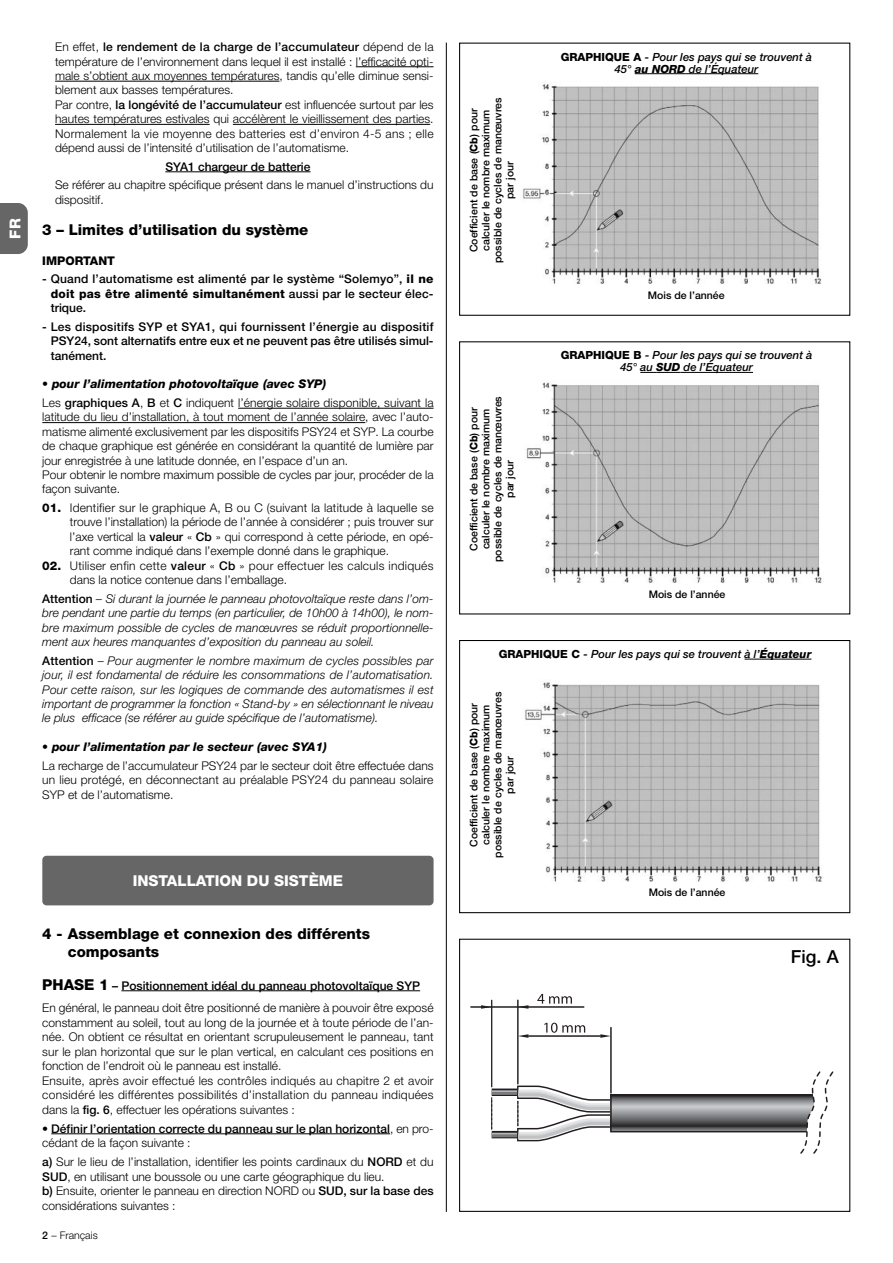
<style>
.page{position:relative;width:893px;height:1263px;background:#fff}
.page>*{position:absolute;margin:0;border:0;box-sizing:border-box;transform-origin:0 0}
.t1{font:500 18px "Helvetica Neue";color:#000}
.t2{font:800 15px/18.1px "Helvetica Neue";color:#000}
.t3{font:800 15px "Helvetica Neue";color:#fff}
.t4{font:300 12px/14.4px "Helvetica Neue";color:#000}
.t5{font:italic 300 12px/14.4px "Helvetica Neue";color:#000;text-align:justify}
.t6{font:500 12px/14.4px "Helvetica Neue";color:#000;text-align:justify}
.t7{font:300 12px/14.4px "Helvetica Neue";letter-spacing:.02em;color:#000}
.t8{font:italic 800 12px "Helvetica Neue";color:#000}
.t9{font:800 12px "Helvetica Neue";color:#000}
.t10{font:italic 500 11.25px/12px "Helvetica Neue";color:#000;text-align:center}
.t11{font:500 10.5px/12px "Helvetica Neue";color:#000;text-align:center}
.t12{font:300 10.5px "Helvetica Neue";color:#000}
.s1{font-weight:500}
.s2{font-weight:800}
.s3{font-weight:800;font-style:italic}
.s4{font-weight:500;font-style:normal}
.s5{font-style:normal}
.s6{font-weight:800;font-size:15px}
.s7{font-weight:300}
.s8{font-weight:800;font-style:normal}
</style>
<div class="page">
<hr style="left:121px;top:990px;width:299px;height:1px;background:#000">
<hr style="left:51px;top:1134px;width:339px;height:1px;background:#000">
<div style="left:42px;top:856px;width:391px;height:49px;background:#666;border-radius:4px"></div>
<hr style="left:446px;top:43px;width:1px;height:1169px;background:#000">
<svg style="left:0;top:203px;width:28px;height:51px"></svg>
<img style="left:523px;top:84px;width:298px;height:200px">
<div style="left:459px;top:43px;width:391px;height:273px;border:1px solid #000"></div>
<hr style="left:635px;top:73px;width:51px;height:1px;background:#000">
<hr style="left:686px;top:73px;width:72px;height:1px;background:#000">
<img style="left:526px;top:382px;width:296px;height:201px">
<svg style="left:640px;top:372px;width:40px;height:1px"></svg>
<hr style="left:680px;top:372px;width:73px;height:1px;background:#000">
<img style="left:525px;top:682px;width:297px;height:200px">
<div style="left:459px;top:640px;width:391px;height:273px;border:1px solid #000"></div>
<svg style="left:744px;top:659px;width:16px;height:1px"></svg>
<hr style="left:760px;top:659px;width:51px;height:1px;background:#000">
<svg style="left:629px;top:1096px;width:167px;height:34px;background:#7c7c7f"></svg>
<div style="left:610px;top:1094px;width:240px;height:38px;border:1px solid #231f20"></div>
<hr style="left:517px;top:1000px;width:1px;height:84px;background:#231f20">
<hr style="left:610px;top:1027px;width:1px;height:66px;background:#231f20">
<hr style="left:528px;top:1036px;width:72px;height:1px;background:#231f20">
<svg style="left:518px;top:1034px;width:10px;height:4px"></svg>
<svg style="left:600px;top:1034px;width:11px;height:4px"></svg>
<hr style="left:491px;top:1000px;width:1px;height:87px;background:#231f20">
<svg style="left:491px;top:1079px;width:138px;height:63px"></svg>
<hr style="left:471px;top:1007px;width:113px;height:1px;background:#231f20">
<svg style="left:481px;top:1005px;width:10px;height:4px"></svg>
<svg style="left:518px;top:1005px;width:10px;height:4px"></svg>
<svg style="left:537px;top:994px;width:35px;height:10px"></svg>
<svg style="left:544px;top:1023px;width:41px;height:10px"></svg>
<svg style="left:796px;top:1071px;width:52px;height:83px"></svg>
<div style="left:459px;top:939px;width:391px;height:273px;border:1px solid #000"></div>
<hr style="left:356px;top:66px;width:73px;height:1px;background:#000">
<hr style="left:55px;top:81px;width:224px;height:1px;background:#000">
<hr style="left:55px;top:124px;width:155px;height:1px;background:#000">
<hr style="left:233px;top:124px;width:197px;height:1px;background:#000">
<hr style="left:165px;top:172px;width:145px;height:1px;background:#000">
<hr style="left:238px;top:408px;width:195px;height:1px;background:#000">
<hr style="left:42px;top:422px;width:323px;height:1px;background:#000">
<p class="t3" style="left:10px;top:239px;width:21px;rotate:-90deg">FR</p>
<p class="t4" style="left:55px;top:41px;width:380px">En effet, <span class="s1">le rendement de la charge de l’accumulateur</span> dé pend de la température de l’environnement dans lequel il est installé : l’efficacité opti&shy;male s’obtient aux moyennes températures, tandis qu’elle diminue sensi&shy;blement aux basses températures.<br>Par contre, <span class="s1">la longévité de l’accumulateur</span> est influencée surtout par les hautes températures estivales qui accélèrent le vieillissement des parties.<br>Normalement la vie moyenne des batteries est d’environ 4-5 ans ; elle dépend aussi de l’intensité d’utilisation de l’automatisme.</p>
<p class="t6" style="left:165px;top:160px;width:147px">SYA1 chargeur de batterie</p>
<p class="t4" style="left:55px;top:179px;width:380px">Se référer au chapitre spécifique présent dans le manuel d’instructions du dispositif.</p>
<p class="t2" style="left:42px;top:222px;width:268px">3 – Limites d’utilisation du système</p>
<p class="t9" style="left:42px;top:256px;width:74px">IMPORTANT</p>
<p class="t6" style="left:51px;top:273px;width:384px;text-indent:-8px">- Quand l’automatisme est alimenté par le système “Solemyo”, <span class="s2">il ne doit pas être alimenté simultanément</span> aussi par le secteur élec&shy;trique.</p>
<p class="t6" style="left:51px;top:320px;width:384px;text-indent:-8px">- Les dispositifs SYP et SYA1, qui fournissent l’énergie au dispositif PSY24, sont alternatifs entre eux et ne peuvent pas être utilisés simul&shy;tanément.</p>
<p class="t4" style="left:42px;top:376px;width:393px;line-height:18.6px"><span class="s3">• pour l’alimentation photovoltaïque (avec SYP)<br></span>Les <span class="s1">graphiques A</span>, <span class="s1">B</span> et <span class="s1">C</span> indiquent l’énergie solaire disponible, suivant la</p>
<p class="t4" style="left:42px;top:411px;width:393px">latitude du lieu d’installation, à tout moment de l’année solaire, avec l’auto&shy;matisme alimenté exclusivement par les dispositifs PSY24 et SYP. La courbe de chaque graphique est générée en considérant la quantité de lumière par jour enregistrée à une latitude donnée, en l’espace d’un an.<br>Pour obtenir le nombre maximum possible de cycles par jour, procéder de la façon suivante.</p>
<p class="t4" style="left:70px;top:502px;width:365px;text-align:justify;text-indent:-28px"><span class="s2">01.</span> Identifier sur le graphique A, B ou C (suivant la latitude à laquelle se trouve l’installation) la période de l’année à considérer ; puis trouver sur l’axe vertical la <span class="s1">valeur</span> « <span class="s1">Cb</span> » qui correspond à cette période, en opé&shy;rant comme indiqué dans l’exemple donné dans le graphique.</p>
<p class="t7" style="left:70px;top:559px;width:365px;text-indent:-28px"><span class="s2">02.</span> Utiliser enfin cette <span class="s1">valeur</span> « <span class="s1">Cb</span> » pour effectuer les calculs indiqués dans la notice contenue dans l’emballage.</p>
<p class="t5" style="left:42px;top:593px;width:393px"><span class="s4">Attention</span> – Si durant la journée le panneau photovoltaïque reste dans l’om&shy;bre pendant une partie du temps (en particulier, de 10h00 à 14h00), le nom&shy;bre maximum possible de cycles de manœuvres se réduit proportionnelle&shy;ment aux heures manquantes d’exposition du panneau au soleil.</p>
<p class="t5" style="left:42px;top:654px;width:393px"><span class="s4">Attention</span> <span class="s5">–</span> Pour augmenter le nombre maximum de cycles possibles par jour, il est fondamental de réduire les consommations de l’automatisation.<br>Pour cette raison, sur les logiques de commande des automatismes il est important de programmer la fonction « Stand-by » en sélectionnant le niveau le plus efficace (se référer au guide spécifique de l’automatisme).</p>
<p class="t8" style="left:42px;top:742px;width:286px">• pour l’alimentation par le secteur (avec SYA1)</p>
<p class="t4" style="left:42px;top:759px;width:393px;text-align:justify">La recharge de l’accumulateur PSY24 par le secteur doit être effectuée dans un lieu protégé, en déconnectant au préalable PSY24 du panneau solaire SYP et de l’automatisme.</p>
<p class="t3" style="left:133px;top:875px;width:212px">INSTALLATION DU SISTÈME</p>
<p class="t2" style="left:68px;top:926px;width:304px;text-indent:-26px">4 - Assemblage et connexion des différents composants</p>
<p class="t4" style="left:42px;top:975px;width:393px;line-height:22.4px"><span class="s6">PHASE 1</span> <span class="s1">– Positionnement idéal du panneau photovoltaïque SYP<br></span>En général, le panneau doit être positionné de manière à pouvoir être exposé</p>
<p class="t4" style="left:42px;top:1016px;width:393px">constamment au soleil, tout au long de la journée et à toute période de l’an&shy;née. On obtient ce résultat en orientant scrupuleusement le panneau, tant sur le plan horizontal que sur le plan vertical, en calculant ces positions en fonction de l’endroit où le panneau est installé.<br>Ensuite, après avoir effectué les contrôles indiqués au chapitre 2 et avoir considéré les différentes possibilités d’installation du panneau indiquées dans la <span class="s1">fig. 6</span>, effectuer les opérations suivantes :</p>
<p class="t6" style="left:42px;top:1122px;width:393px"><span class="s7">•</span> Définir l’orientation correcte du panneau sur le plan horizontal<span class="s7">, en pro&shy;cédant de la façon suivante :</span></p>
<p class="t4" style="left:42px;top:1156px;width:393px"><span class="s1">a)</span> Sur le lieu de l’installation, identifier les points cardinaux du <span class="s1">NORD</span> et du <span class="s1">SUD</span>, en utilisant une boussole ou une carte géographique du lieu.<br><span class="s1">b)</span> Ensuite, orienter le panneau en direction NORD ou <span class="s1">SUD, sur la base des </span>considérations suivantes :</p>
<p class="t12" style="left:42px;top:1231px;width:57px"><span class="s1">2</span> – Français</p>
<p class="t11" style="left:469px;top:263px;width:167px;rotate:-90deg">Coefficient de base (<span class="s2">Cb</span>) pour calculer le nombre maximum possible de cycles de manœuvres par jour</p>
<p class="t11" style="left:469px;top:562px;width:167px;rotate:-90deg">Coefficient de base (<span class="s2">Cb</span>) pour calculer le nombre maximum possible de cycles de manœuvres par jour</p>
<p class="t10" style="left:561px;top:52px;width:253px"><span class="s8">GRAPHIQUE A</span> - Pour les pays qui se trouvent à<br>45° <span class="s2">au NORD</span> de l’Équateur</p>
<p class="t11" style="left:648px;top:290px;width:78px">Mois de l’année</p>
<p class="t10" style="left:561px;top:350px;width:253px"><span class="s8">GRAPHIQUE B</span> - Pour les pays qui se trouvent à<br>45° au <span class="s2">SUD</span> de l’Équateur</p>
<p class="t11" style="left:649px;top:589px;width:78px">Mois de l’année</p>
<p class="t10" style="left:499px;top:649px;width:314px"><span class="s8">GRAPHIQUE C</span> - Pour les pays qui se trouvent à l’<span class="s2">Équateur</span></p>
<p class="t11" style="left:469px;top:858px;width:167px;rotate:-90deg">Coefficient de base (<span class="s2">Cb</span>) pour calculer le nombre maximum possible de cycles de manœuvres par jour</p>
<p class="t11" style="left:649px;top:887px;width:78px">Mois de l’année</p>
<h1 class="t1" style="left:791px;top:950px;width:50px">Fig. A</h1>
</div>
